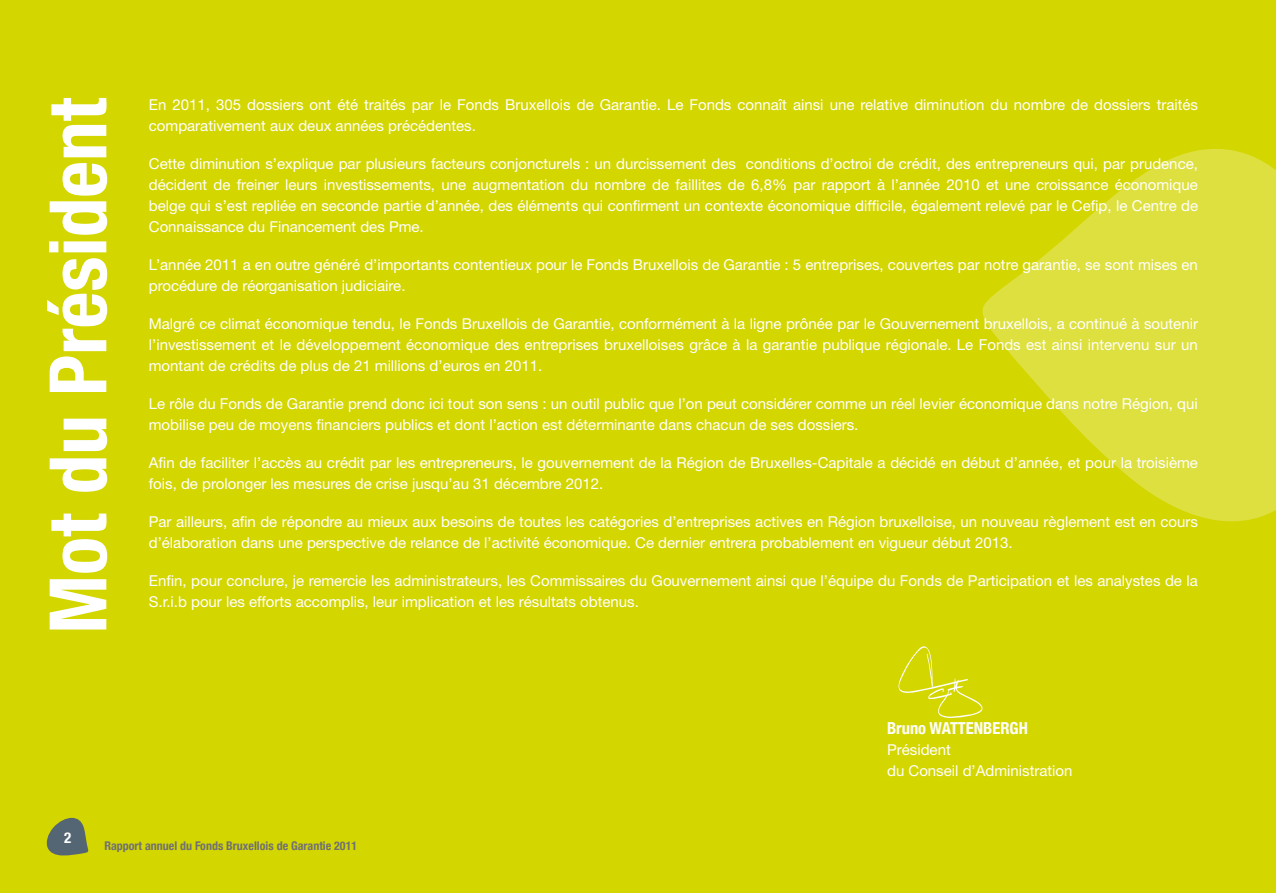
<style>
.page{position:relative;width:1276px;height:893px;background:#d4d600}
.page>*{position:absolute;margin:0;border:0;box-sizing:border-box;transform-origin:0 0}
.t1{font:700 condensed 79.35px "Helvetica Neue";color:#fff}
.t2{font:700 condensed 16.5px "Helvetica Neue";color:#fff}
.t3{font:15px/21px "Helvetica Neue";color:#fff}
.t4{font:700 condensed 15px "Helvetica Neue";color:#fff}
.t5{font:700 condensed 12px "Helvetica Neue";color:#707173}
</style>
<div class="page">
<svg style="left:982px;top:148px;width:294px;height:374px;fill:#dee03f"></svg>
<svg style="left:898px;top:646px;width:85px;height:72px"></svg>
<svg style="left:46px;top:818px;width:42px;height:38px"></svg>
<h1 class="t1" style="left:30px;top:634px;width:537px;rotate:-90deg">Mot du Président</h1>
<p class="t3" style="left:149px;top:94px;width:1050px">En 2011, 305 dossiers ont été traités par le Fonds Bruxellois de Garantie. Le Fonds connaît ainsi une relative diminution du nombre de dossiers traités comparativement aux deux années précédentes.</p>
<p class="t3" style="left:149px;top:153px;width:1050px;text-align:justify">Cette diminution s’explique par plusieurs facteurs conjoncturels : un durcissement des conditions d’octroi de crédit, des entrepreneurs qui, par prudence, décident de freiner leurs investissements, une augmentation du nombre de faillites de 6,8% par rapport à l’année 2010 et une croissance économique belge qui s’est repliée en seconde partie d’année, des éléments qui confirment un contexte économique difficile, également relevé par le Cefip, le Centre de Connaissance du Financement des Pme.</p>
<p class="t3" style="left:149px;top:254px;width:1050px">L’année 2011 a en outre généré d’importants contentieux pour le Fonds Bruxellois de Garantie : 5 entreprises, couvertes par notre garantie, se sont mises en procédure de réorganisation judiciaire.</p>
<p class="t3" style="left:149px;top:313px;width:1050px;text-align:justify">Malgré ce climat économique tendu, le Fonds Bruxellois de Garantie, conformément à la ligne prônée par le Gouvernement bruxellois, a continué à soutenir l’investissement et le développement économique des entreprises bruxelloises grâce à la garantie publique régionale. Le Fonds est ainsi intervenu sur un montant de crédits de plus de 21 millions d’euros en 2011.</p>
<p class="t3" style="left:149px;top:393px;width:1050px">Le rôle du Fonds de Garantie prend donc ici tout son sens : un outil public que l’on peut considérer comme un réel levier économique dans notre Région, qui mobilise peu de moyens financiers publics et dont l’action est déterminante dans chacun de ses dossiers.</p>
<p class="t3" style="left:149px;top:452px;width:1050px">Afin de faciliter l’accès au crédit par les entrepreneurs, le gouvernement de la Région de Bruxelles-Capitale a décidé en début d’année, et pour la troisième fois, de prolonger les mesures de crise jusqu’au 31 décembre 2012.</p>
<p class="t3" style="left:149px;top:511px;width:1050px">Par ailleurs, afin de répondre au mieux aux besoins de toutes les catégories d’entreprises actives en Région bruxelloise, un nouveau règlement est en cours d’élaboration dans une perspective de relance de l’activité économique. Ce dernier entrera probablement en vigueur début 2013.</p>
<p class="t3" style="left:149px;top:570px;width:1050px">Enfin, pour conclure, je remercie les administrateurs, les Commissaires du Gouvernement ainsi que l’équipe du Fonds de Participation et les analystes de la<br>S.r.i.b pour les efforts accomplis, leur implication et les résultats obtenus.</p>
<p class="t2" style="left:887px;top:718px;width:142px">Bruno WATTENBERGH</p>
<p class="t3" style="left:887px;top:739px;width:187px">Président<br>du Conseil d’Administration</p>
<p class="t4" style="left:64px;top:828px;width:9px">2</p>
<p class="t5" style="left:104px;top:839px;width:254px">Rapport annuel du Fonds Bruxellois de Garantie 2011</p>
</div>
